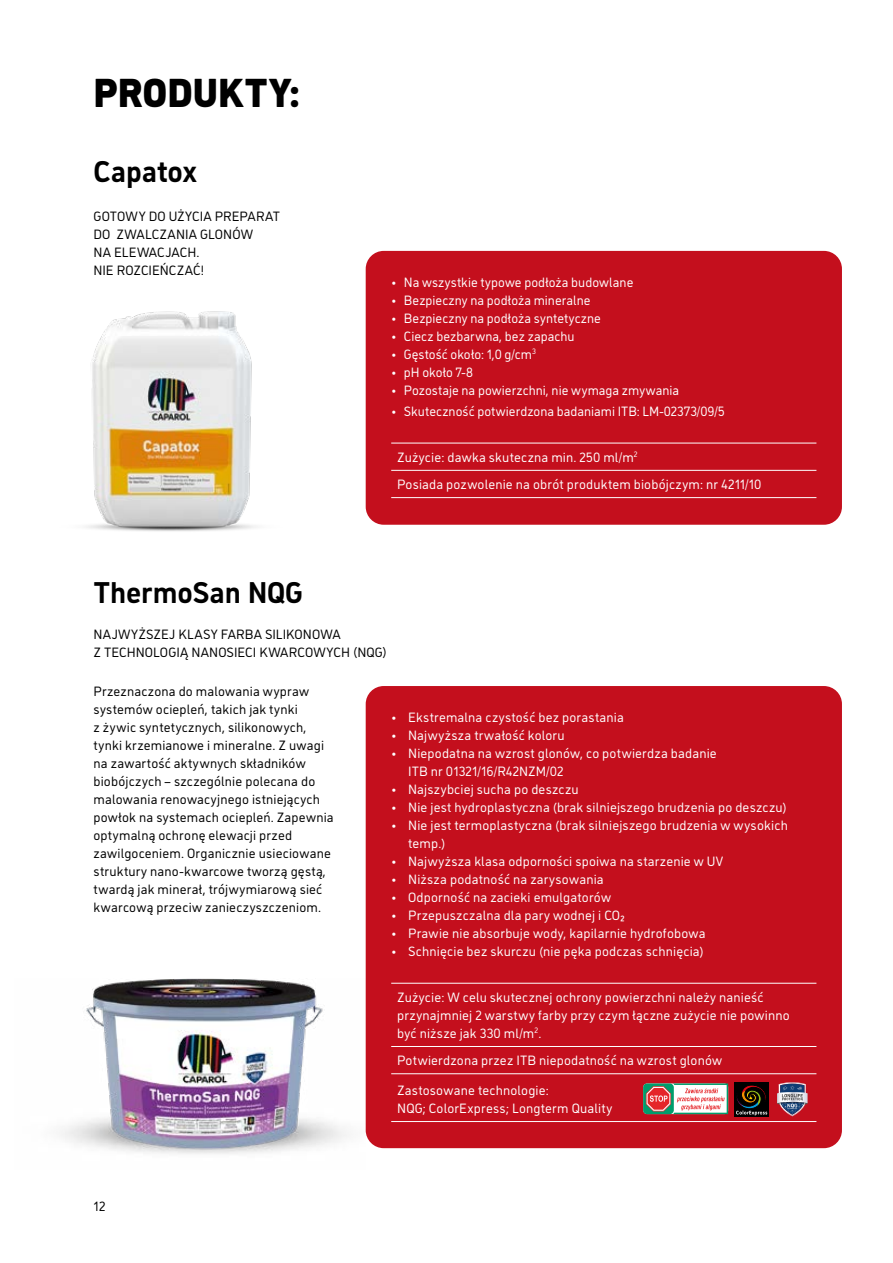
<style>
.page{position:relative;width:893px;height:1263px;background:#fff}
.page>*{position:absolute;margin:0;border:0;box-sizing:border-box;transform-origin:0 0}
.t1{font:900 40.5px "CAP Elephant";letter-spacing:-.005em;color:#000}
.t2{font:700 30px "CAP Elephant";letter-spacing:-.005em;color:#000}
.t3{font:13.5px/18px "CAP Elephant";letter-spacing:.01em;color:#fff}
.t4{font:13.5px/18px "CAP Elephant";letter-spacing:.01em;color:#000}
</style>
<div class="page">
<img style="left:61px;top:978px;width:305px;height:176px">
<img style="left:86px;top:311px;width:170px;height:220px">
<div style="left:366px;top:251px;width:476px;height:274px;background:#c40f1d;border-radius:18px"></div>
<hr style="left:391px;top:443px;width:425px;height:1px;background:#fff">
<hr style="left:391px;top:470px;width:425px;height:1px;background:#fff">
<hr style="left:391px;top:497px;width:425px;height:1px;background:#fff">
<div style="left:366px;top:686px;width:476px;height:462px;background:#c40f1d;border-radius:18px"></div>
<hr style="left:391px;top:983px;width:425px;height:1px;background:#fff">
<hr style="left:391px;top:1046px;width:425px;height:1px;background:#fff">
<hr style="left:391px;top:1073px;width:425px;height:1px;background:#fff">
<hr style="left:391px;top:1121px;width:425px;height:1px;background:#fff">
<svg style="left:643px;top:1083px;width:31px;height:31px"></svg>
<svg style="left:646px;top:1083px;width:82px;height:31px"></svg>
<div style="left:734px;top:1082px;width:34px;height:34px;background:#000"></div>
<svg style="left:736px;top:1085px;width:31px;height:30px"></svg>
<svg style="left:777px;top:1082px;width:31px;height:34px"></svg>
<h1 class="t1" style="left:93px;top:70px;width:208px">PRODUKTY:</h1>
<h2 class="t2" style="left:94px;top:154px;width:105px">Capatox</h2>
<p class="t4" style="left:94px;top:207px;width:188px">GOTOWY DO UŻYCIA PREPARAT<br>DO ZWALCZANIA GLONÓW<br>NA ELEWACJACH.<br>NIE ROZCIEŃCZAĆ!</p>
<p class="t3" style="left:391px;top:273px;width:244px">• Na wszystkie typowe podłoża budowlane</p>
<p class="t3" style="left:391px;top:291px;width:201px">• Bezpieczny na podłoża mineralne</p>
<p class="t3" style="left:391px;top:309px;width:211px">• Bezpieczny na podłoża syntetyczne</p>
<p class="t3" style="left:391px;top:327px;width:185px">• Ciecz bezbarwna, bez zapachu</p>
<p class="t3" style="left:391px;top:345px;width:146px">• Gęstość około: 1,0 g/cm<sup>3</sup></p>
<p class="t3" style="left:391px;top:363px;width:83px">• pH około 7-8</p>
<p class="t3" style="left:391px;top:381px;width:289px">• Pozostaje na powierzchni, nie wymaga zmywania</p>
<p class="t3" style="left:391px;top:402px;width:335px">• Skuteczność potwierdzona badaniami ITB: LM-02373/09/5</p>
<p class="t3" style="left:397px;top:443px;width:366px;line-height:27.3px">Zużycie: dawka skuteczna min. 250 ml/m<sup>2<br></sup>Posiada pozwolenie na obrót produktem biobójczym: nr 4211/10</p>
<h2 class="t2" style="left:94px;top:575px;width:211px">ThermoSan NQG</h2>
<p class="t4" style="left:94px;top:625px;width:295px">NAJWYŻSZEJ KLASY FARBA SILIKONOWA<br>Z TECHNOLOGIĄ NANOSIECI KWARCOWYCH (NQG)</p>
<p class="t4" style="left:94px;top:683px;width:242px">Przeznaczona do malowania wypraw systemów ociepleń, takich jak tynki<br>z żywic syntetycznych, silikonowych, tynki krzemianowe i mineralne. Z uwagi na zawartość aktywnych składników biobójczych – szczególnie polecana do malowania renowacyjnego istniejących powłok na systemach ociepleń. Zapewnia optymalną ochronę elewacji przed zawilgoceniem. Organicznie usieciowane struktury nano-kwarcowe tworzą gęstą, twardą jak minerał, trójwymiarową sieć kwarcową przeciw zanieczyszczeniom.</p>
<p class="t4" style="left:94px;top:1197px;width:13px">12</p>
<p class="t3" style="left:391px;top:708px;width:234px">• Ekstremalna czystość bez porastania</p>
<p class="t3" style="left:391px;top:726px;width:175px">• Najwyższa trwałość koloru</p>
<p class="t3" style="left:408px;top:744px;width:310px;text-indent:-17px">• Niepodatna na wzrost glonów, co potwierdza badanie<br>ITB nr 01321/16/R42NZM/02</p>
<p class="t3" style="left:391px;top:780px;width:189px">• Najszybciej sucha po deszczu</p>
<p class="t3" style="left:391px;top:798px;width:397px">• Nie jest hydroplastyczna (brak silniejszego brudzenia po deszczu)</p>
<p class="t3" style="left:408px;top:816px;width:381px;text-indent:-17px">• Nie jest termoplastyczna (brak silniejszego brudzenia w wysokich temp.)</p>
<p class="t3" style="left:391px;top:852px;width:334px">• Najwyższa klasa odporności spoiwa na starzenie w UV</p>
<p class="t3" style="left:391px;top:870px;width:214px">• Niższa podatność na zarysowania</p>
<p class="t3" style="left:391px;top:888px;width:221px">• Odporność na zacieki emulgatorów</p>
<p class="t3" style="left:391px;top:906px;width:235px">• Przepuszczalna dla pary wodnej i CO2</p>
<p class="t3" style="left:391px;top:924px;width:316px">• Prawie nie absorbuje wody, kapilarnie hydrofobowa</p>
<p class="t3" style="left:391px;top:942px;width:314px">• Schnięcie bez skurczu (nie pęka podczas schnięcia)</p>
<p class="t3" style="left:397px;top:988px;width:394px">Zużycie: W celu skutecznej ochrony powierzchni należy nanieść przynajmniej 2 warstwy farby przy czym łączne zużycie nie powinno być niższe jak 330 ml/m<sup>2</sup>.</p>
<p class="t3" style="left:397px;top:1051px;width:326px">Potwierdzona przez ITB niepodatność na wzrost glonów</p>
<p class="t3" style="left:397px;top:1081px;width:217px">Zastosowane technologie:<br>NQG; ColorExpress; Longterm Quality</p>
</div>
